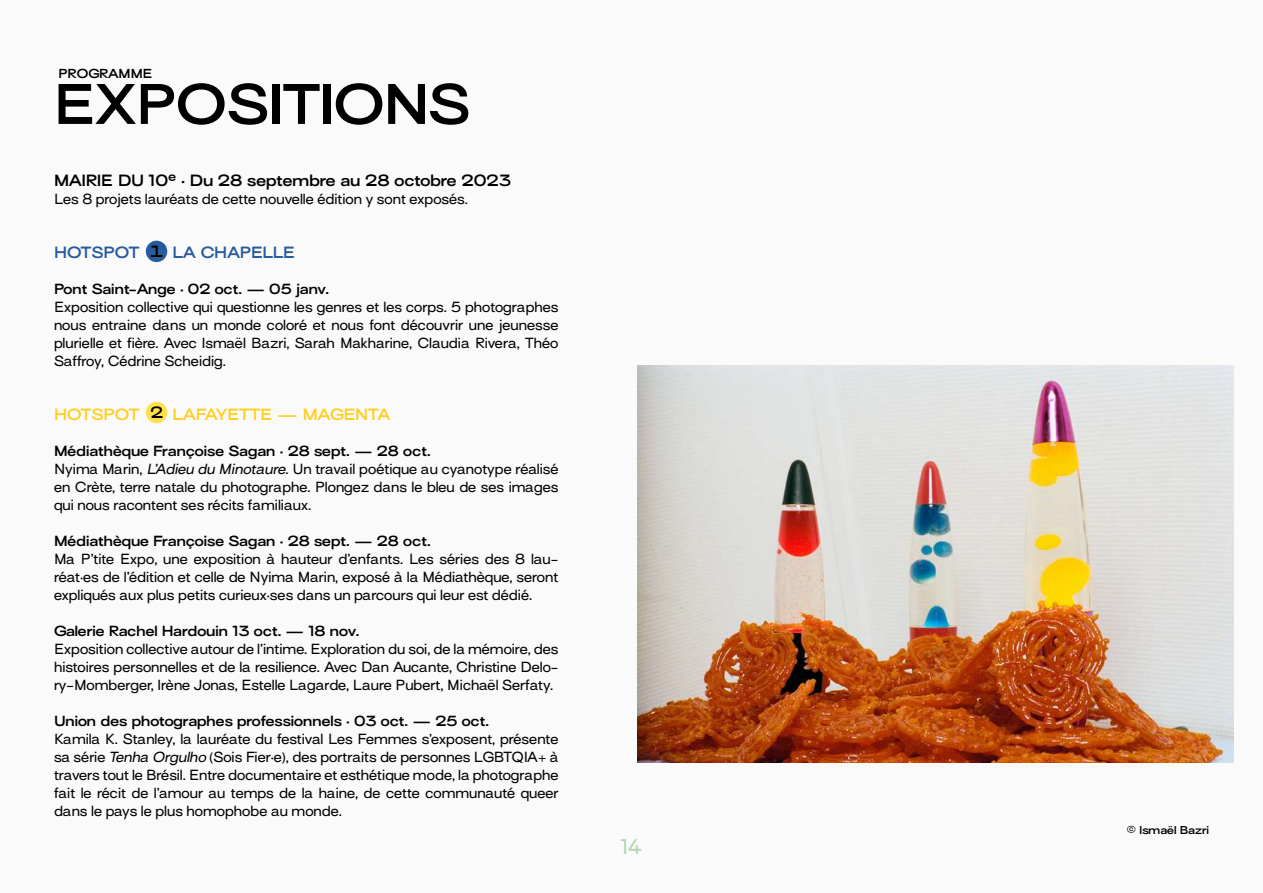
<style>
.page{position:relative;width:1263px;height:893px;background:#fafafa}
.page>*{position:absolute;margin:0;border:0;box-sizing:border-box;transform-origin:0 0}
.t1{font:600 expanded 52.5px "Surt";color:#000}
.t2{font:19.5px "Surt Regular Exp.";color:#b0d6af}
.t3{font:600 expanded 15px "Surt";color:#000}
.t4{font:600 expanded 15px "Surt";letter-spacing:-.015em;color:#ffcf24}
.t5{font:600 expanded 15px "Surt";letter-spacing:-.005em;color:#275b9b}
.t6{font:13.5px/18px "Surt Regular Exp.";color:#000;text-align:justify}
.t7{font:600 expanded 13.5px "Surt";color:#000}
.t8{font:600 expanded 12px "Surt";color:#000}
.t9{font:600 expanded 10.5px "Surt";color:#000}
.s1{font-style:italic}
</style>
<div class="page">
<div style="left:146px;top:241px;width:21px;height:21px;background:#275b9b;border-radius:50%"></div>
<div style="left:146px;top:402px;width:21px;height:21px;background:#ffe24b;border-radius:50%"></div>
<img style="left:637px;top:366px;width:596px;height:396px">
<p class="t8" style="left:59px;top:66px;width:96px">PROGRAMME</p>
<h1 class="t1" style="left:54px;top:71px;width:418px">EXPOSITIONS</h1>
<p class="t3" style="left:54px;top:170px;width:458px">MAIRIE DU 10e · Du 28 septembre au 28 octobre 2023</p>
<p class="t6" style="left:54px;top:191px;width:416px">Les 8 projets lauréats de cette nouvelle édition y sont exposés.</p>
<p class="t5" style="left:54px;top:242px;width:87px">HOTSPOT</p>
<p class="t5" style="left:172px;top:242px;width:124px">LA CHAPELLE</p>
<p class="t7" style="left:54px;top:280px;width:277px">Pont Saint-Ange · 02 oct. — 05 janv.</p>
<p class="t6" style="left:54px;top:299px;width:506px">Exposition collective qui questionne les genres et les corps. 5 photographes nous entraine dans un monde coloré et nous font découvrir une jeunesse plurielle et fière. Avec Ismaël Bazri, Sarah Makharine, Claudia Rivera, Théo Saffroy, Cédrine Scheidig.</p>
<p class="t4" style="left:54px;top:404px;width:87px">HOTSPOT</p>
<p class="t4" style="left:172px;top:404px;width:220px">LAFAYETTE — MAGENTA</p>
<p class="t7" style="left:54px;top:442px;width:378px">Médiathèque Françoise Sagan · 28 sept. — 28 oct.</p>
<p class="t6" style="left:54px;top:461px;width:506px">Nyima Marin, <span class="s1">L’Adieu du Minotaure</span>. Un travail poétique au cyanotype réalisé en Crète, terre natale du photographe. Plongez dans le bleu de ses images qui nous racontent ses récits familiaux.</p>
<p class="t7" style="left:54px;top:532px;width:378px">Médiathèque Françoise Sagan · 28 sept. — 28 oct.</p>
<p class="t6" style="left:54px;top:551px;width:506px">Ma P’tite Expo, une exposition à hauteur d’enfants. Les séries des 8 lau&shy;réat·es de l’édition et celle de Nyima Marin, exposé à la Médiathèque, seront expliqués aux plus petits curieux·ses dans un parcours qui leur est dédié.</p>
<p class="t7" style="left:54px;top:622px;width:307px">Galerie Rachel Hardouin 13 oct. — 18 nov.</p>
<p class="t6" style="left:54px;top:641px;width:506px">Exposition collective autour de l’intime. Exploration du soi, de la mémoire, des histoires personnelles et de la resilience. Avec Dan Aucante, Christine Delo&shy;ry-Momberger, Irène Jonas, Estelle Lagarde, Laure Pubert, Michaël Serfaty.</p>
<p class="t7" style="left:54px;top:712px;width:437px">Union des photographes professionnels · 03 oct. — 25 oct.</p>
<p class="t6" style="left:54px;top:731px;width:506px">Kamila K. Stanley, la lauréate du festival Les Femmes s’exposent, présente sa série <span class="s1">Tenha Orgulho</span> (Sois Fier·e), des portraits de personnes LGBTQIA+ à travers tout le Brésil. Entre documentaire et esthétique mode, la photographe fait le récit de l’amour au temps de la haine, de cette communauté queer dans le pays le plus homophobe au monde.</p>
<p class="t3" style="left:150px;top:241px;width:15px">1</p>
<p class="t3" style="left:150px;top:403px;width:15px">2</p>
<h2 class="t2" style="left:621px;top:834px;width:23px">14</h2>
<p class="t9" style="left:1127px;top:824px;width:84px">© Ismaël Bazri</p>
</div>
